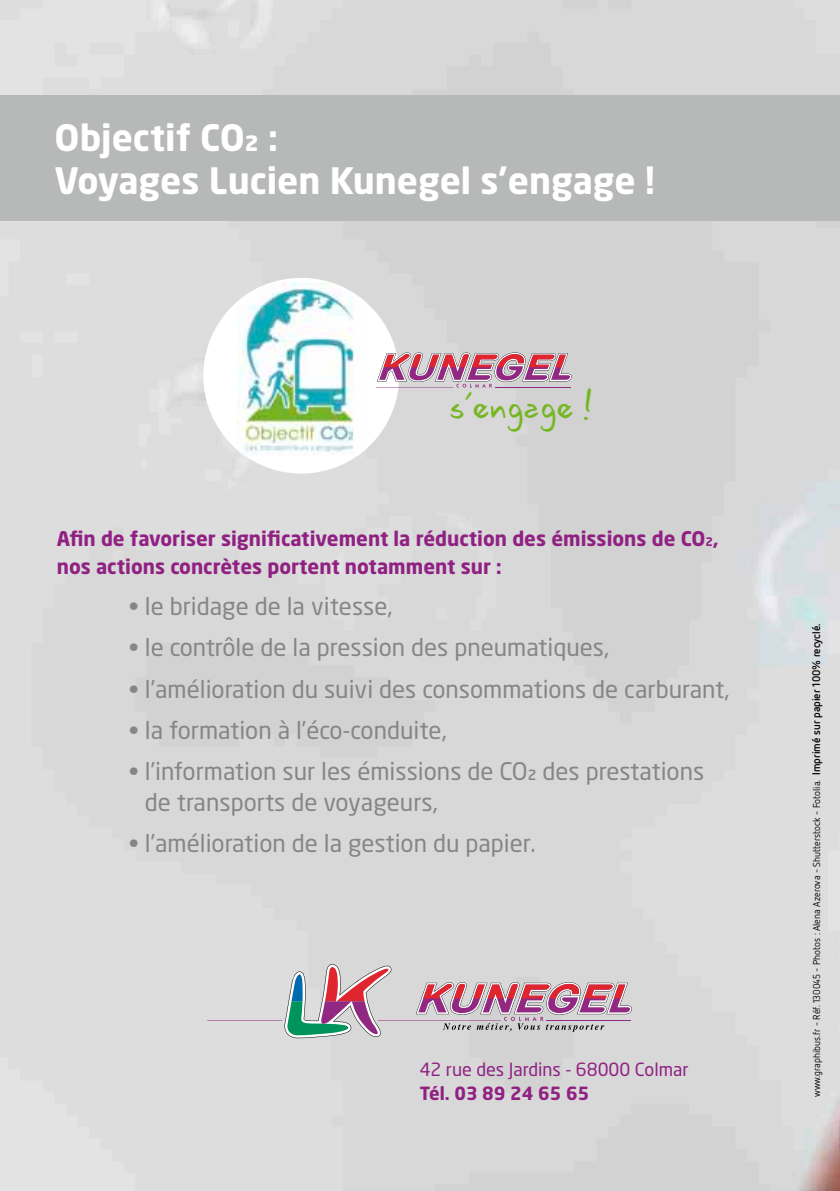
<style>
.page{position:relative;width:840px;height:1191px;background:#fff}
.page>*{position:absolute;margin:0;border:0;box-sizing:border-box;transform-origin:0 0}
.t1{font:700 36px/43.2px "Neo Sans Std";color:#fff}
.t2{font:33.6px "Lavos Handy";color:#75b723}
.t3{font:24px/30px "Neo Sans Std";color:#868686}
.t4{font:700 20px/28px "Neo Sans Std";color:#902183}
.t5{font:18px "Neo Sans Std";color:#902183}
.t6{font:700 18px "Neo Sans Std";color:#902183}
.t7{font:10px "Netto OT";color:#000}
.s1{font-weight:900;font-size:20.8px}
.s2{font-size:11.6px}
.s3{font-weight:500;font-size:14px}
.s4{font-weight:700;font-size:11px}
</style>
<div class="page">
<div style="left:0;top:0;width:839px;height:1191px;background:#d8d8d8"></div>
<div style="left:0;top:96px;width:839px;height:125px;background:#b6b9b7"></div>
<hr style="left:377px;top:1020px;width:123px;height:1px;background:#912881">
<hr style="left:207px;top:1020px;width:75px;height:1px;background:#912881">
<svg style="left:415px;top:982px;width:216px;height:49px;background:#c49bab"></svg>
<svg style="left:284px;top:964px;width:107px;height:74px;background:#b4abb0"></svg>
<div style="left:203px;top:278px;width:196px;height:195px;background:#fff;border-radius:50%"></div>
<img style="left:237px;top:282px;width:128px;height:174px">
<hr style="left:494px;top:387px;width:76px;height:1px;background:#912881">
<svg style="left:377px;top:352px;width:194px;height:35px;background:#c795a8"></svg>
<hr style="left:376px;top:387px;width:77px;height:1px;background:#912881">
<h1 class="t1" style="left:55px;top:115px;width:601px">Objectif CO<span class="s1">2</span> :<br>Voyages Lucien Kunegel s’engage !</h1>
<h2 class="t2" style="left:449px;top:383px;width:144px">s’engage !</h2>
<p class="t4" style="left:57px;top:524px;width:663px">Afin de favoriser significativement la réduction des émissions de CO<span class="s2">2</span>, nos actions concrètes portent notamment sur :</p>
<p class="t3" style="left:129px;top:591px;width:265px">• le bridage de la vitesse,</p>
<p class="t3" style="left:129px;top:632px;width:481px">• le contrôle de la pression des pneumatiques,</p>
<p class="t3" style="left:129px;top:673px;width:601px">• l’amélioration du suivi des consommations de carburant,</p>
<p class="t3" style="left:129px;top:715px;width:319px">• la formation à l’éco-conduite,</p>
<p class="t3" style="left:145px;top:756px;width:560px;text-indent:-16px">• l’information sur les émissions de CO<span class="s3">2</span> des prestations de transports de voyageurs,</p>
<p class="t3" style="left:129px;top:827px;width:408px">• l’amélioration de la gestion du papier.</p>
<p class="t5" style="left:419px;top:1058px;width:270px">42 rue des Jardins - 68000 Colmar</p>
<p class="t6" style="left:419px;top:1081px;width:171px">Tél. 03 89 24 65 65</p>
<p class="t7" style="left:810px;top:1097px;width:475px;rotate:-90deg">www.graphibus.fr - Réf. 130045 - Photos : Alena Azerova - Shutterstock - Fotolia. <span class="s4">Imprimé sur papier 100% recyclé.</span></p>
</div>
